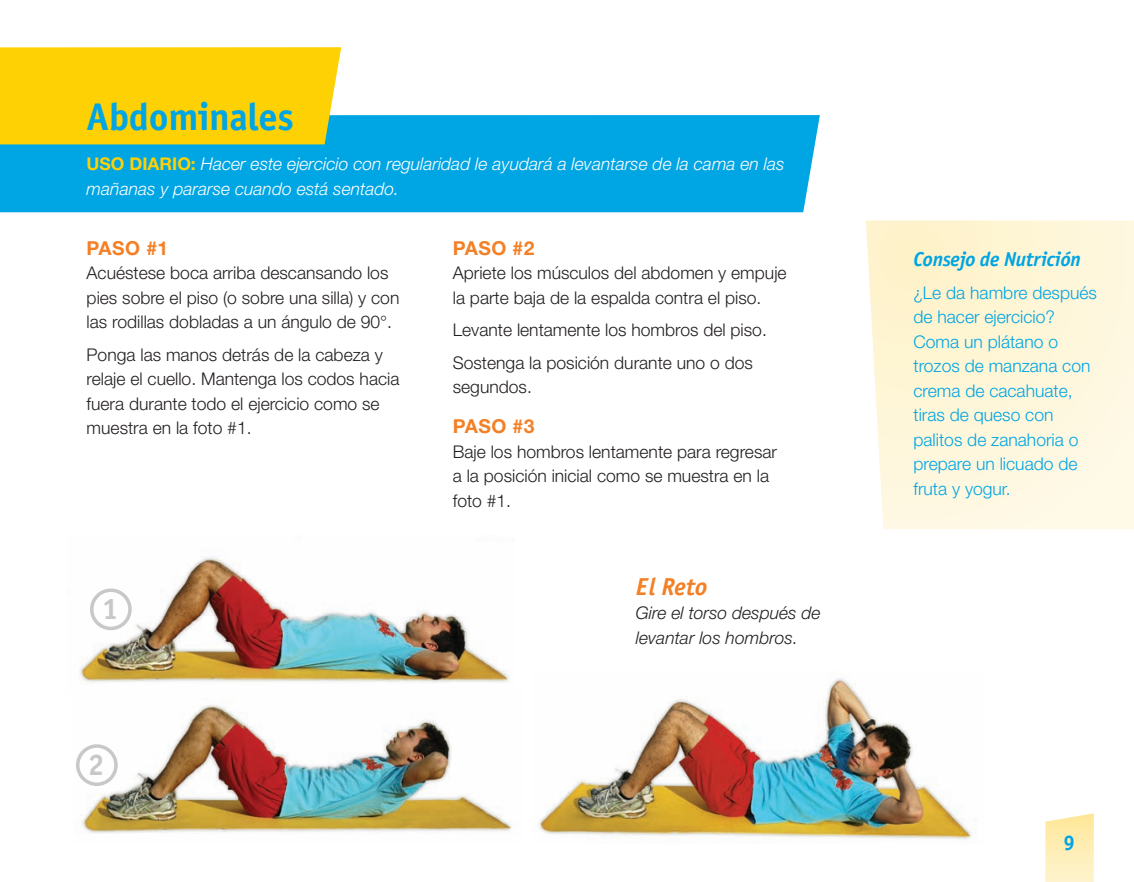
<style>
.page{position:relative;width:1134px;height:882px;background:#fff}
.page>*{position:absolute;margin:0;border:0;box-sizing:border-box;transform-origin:0 0}
.head_span{font:38.5px "Officina Sans Bold A";letter-spacing:-.01em;color:#00a5e3}
.Everyday_Use_span{font:29.75px "Officina Sans Bold A";color:#c7c8ca}
.Take_It_Further_head{font:italic 24.5px "Officina Sans Bold A";letter-spacing:-.005em;color:#f48026}
.body{font:21px "Officina Sans Bold A";color:#00a5e3}
.Did_You_Know_head_sp{font:italic 20.12px "Officina Sans Bold A";letter-spacing:-.01em;color:#00a5e3}
.sub_head_span{font:700 19.25px "Helvetica Neue LT Std";letter-spacing:.025em;color:#f48026}
.body_span{font:300 17.5px/24.5px "Helvetica Neue LT Std";color:#231f20}
.Did_You_Know_copy_sp{font:300 17.5px/24.5px "Helvetica Neue LT Std";color:#00a5e3}
.Everyday_Use_span-2{font:italic 300 17.5px/24.5px "Helvetica Neue LT Std";color:#fff}
.Take_It_further_body{font:italic 300 17.5px/24.5px "Helvetica Neue LT Std";color:#231f20}
.s1{font-weight:700;font-style:normal;color:#fed105}
</style>
<div class="page">
<img style="left:76px;top:705px;width:436px;height:129px">
<div style="left:0;top:115px;width:820px;height:97px;background:#00a5e3"></div>
<div style="left:0;top:47px;width:341px;height:97px;background:#fed105"></div>
<img style="left:538px;top:678px;width:438px;height:165px">
<svg style="left:866px;top:220px;width:268px;height:309px;background:#fef6db"></svg>
<img style="left:79px;top:556px;width:431px;height:127px">
<div style="left:90px;top:588px;width:42px;height:42px;border:4px solid #c7c8ca;border-radius:50%"></div>
<div style="left:76px;top:744px;width:42px;height:42px;border:4px solid #c7c8ca;border-radius:50%"></div>
<svg style="left:1045px;top:813px;width:49px;height:69px;background:#feeeba"></svg>
<p class="head_span" style="left:87px;top:93px;width:209px">Abdominales</p>
<p class="Everyday_Use_span-2" style="left:87px;top:152px;width:699px"><span class="s1">USO DIARIO:</span> Hacer este ejercicio con regularidad le ayudará a levantarse de la cama en las mañanas y pararse cuando está sentado.</p>
<p class="sub_head_span" style="left:87px;top:236px;width:83px">PASO #1</p>
<p class="body_span" style="left:87px;top:260px;width:314px">Acuéstese boca arriba descansando los pies sobre el piso (o sobre una silla) y con las rodillas dobladas a un ángulo de 90°.</p>
<p class="body_span" style="left:87px;top:342px;width:314px">Ponga las manos detrás de la cabeza y relaje el cuello. Mantenga los codos hacia fuera durante todo el ejercicio como se muestra en la foto #1.</p>
<p class="Everyday_Use_span" style="left:102px;top:590px;width:18px">1</p>
<p class="Everyday_Use_span" style="left:88px;top:746px;width:18px">2</p>
<p class="sub_head_span" style="left:453px;top:236px;width:83px">PASO #2</p>
<p class="body_span" style="left:453px;top:260px;width:335px">Apriete los músculos del abdomen y empuje la parte baja de la espalda contra el piso.</p>
<p class="body_span" style="left:453px;top:317px;width:312px">Levante lentamente los hombros del piso.</p>
<p class="body_span" style="left:453px;top:350px;width:302px">Sostenga la posición durante uno o dos segundos.</p>
<p class="sub_head_span" style="left:453px;top:415px;width:83px">PASO #3</p>
<p class="body_span" style="left:453px;top:439px;width:326px">Baje los hombros lentamente para regresar a la posición inicial como se muestra en la foto #1.</p>
<p class="Take_It_Further_head" style="left:636px;top:572px;width:73px">El Reto</p>
<p class="Take_It_further_body" style="left:636px;top:601px;width:186px">Gire el torso después de levantar los hombros.</p>
<p class="Did_You_Know_head_sp" style="left:914px;top:247px;width:169px">Consejo de Nutrición</p>
<p class="Did_You_Know_copy_sp" style="left:914px;top:280px;width:185px">¿Le da hambre después de hacer ejercicio?<br>Coma un plátano o trozos de manzana con crema de cacahuate, tiras de queso con palitos de zanahoria o prepare un licuado de fruta y yogur.</p>
<p class="body" style="left:1063px;top:830px;width:13px">9</p>
</div>
